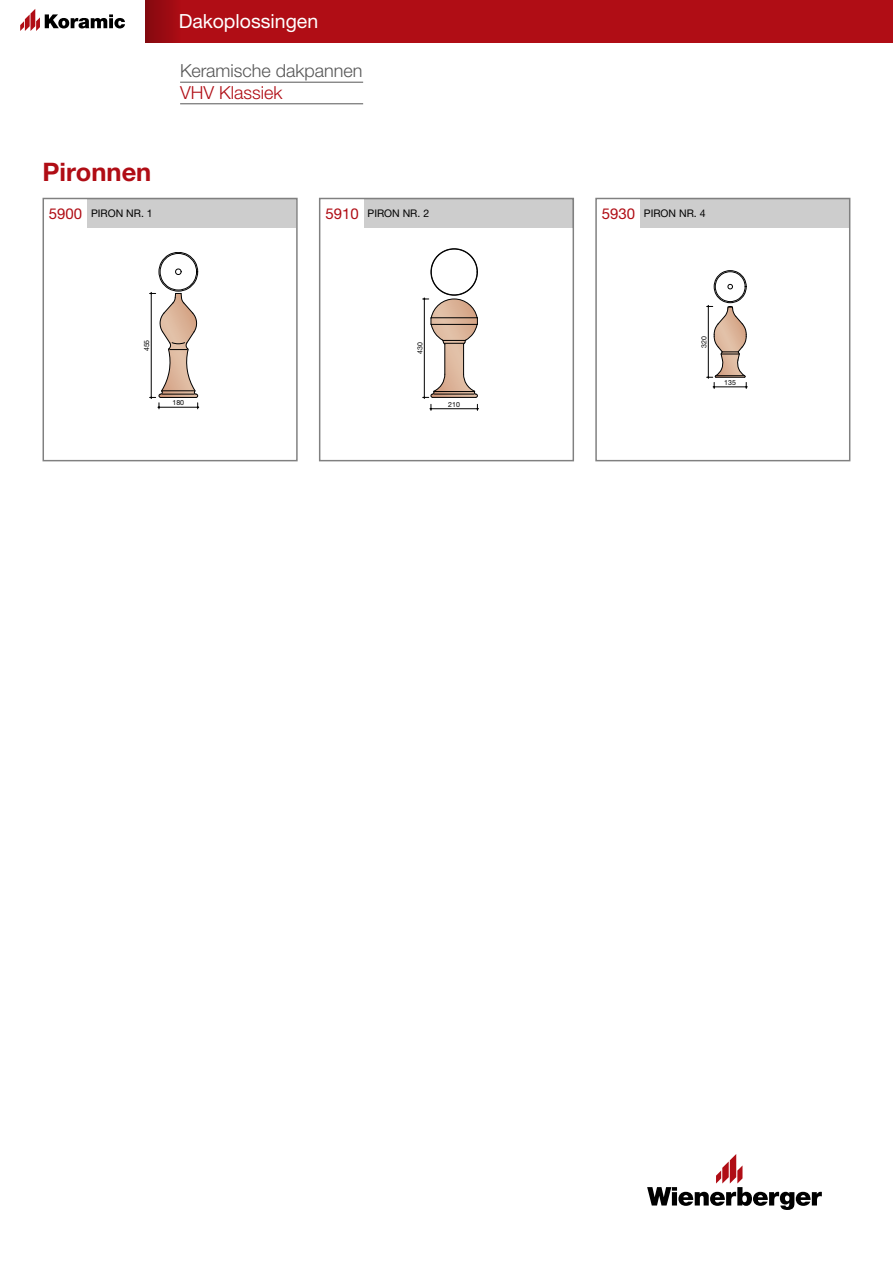
<style>
.page{position:relative;width:893px;height:1263px;background:#fff}
.page>*{position:absolute;margin:0;border:0;box-sizing:border-box;transform-origin:0 0}
.t1{font:700 25.5px "Helvetica Neue LTW1 G";color:#b00d15}
.t2{font:19.5px "Helvetica Neue LTW1 G";color:#fff}
.t3{font:300 18px "Helvetica Neue LTW1 G";color:#575757}
.t4{font:300 18px "Helvetica Neue LTW1 G";color:#b00d15}
.t5{font:15px "Helvetica Neue LTW1 G";color:#b00d15}
.t6{font:10.5px "Helvetica Neue LTW1 G";color:#000}
.t7{font:7.05px "Helvetica Neue LTW1 G";color:#000}
</style>
<div class="page">
<svg style="left:20px;top:9px;width:105px;height:22px"></svg>
<div style="left:145px;top:0;width:748px;height:43px;background:#b00d15"></div>
<svg style="left:145px;top:0;width:30px;height:43px"></svg>
<hr style="left:180px;top:82px;width:183px;height:1px;background:#575757">
<hr style="left:180px;top:103px;width:183px;height:1px;background:#575757">
<svg style="left:647px;top:1154px;width:175px;height:56px"></svg>
<div style="left:87px;top:199px;width:209px;height:28px;background:#cdcdcd"></div>
<div style="left:364px;top:199px;width:209px;height:28px;background:#cdcdcd"></div>
<div style="left:640px;top:199px;width:209px;height:28px;background:#cdcdcd"></div>
<svg style="left:150px;top:252px;width:49px;height:157px"></svg>
<hr style="left:431px;top:408px;width:46px;height:1px;background:#000">
<svg style="left:423px;top:248px;width:55px;height:150px"></svg>
<svg style="left:707px;top:270px;width:40px;height:118px"></svg>
<p class="t1" style="left:43px;top:156px;width:110px">Pironnen</p>
<h2 class="t2" style="left:179px;top:9px;width:141px">Dakoplossingen</h2>
<h3 class="t3" style="left:180px;top:60px;width:184px">Keramische dakpannen</h3>
<h3 class="t4" style="left:180px;top:81px;width:104px">VHV Klassiek</h3>
<p class="t5" style="left:49px;top:204px;width:35px">5900</p>
<p class="t6" style="left:91px;top:207px;width:63px">PIRON NR. 1</p>
<p class="t5" style="left:325px;top:204px;width:35px">5910</p>
<p class="t6" style="left:367px;top:207px;width:63px">PIRON NR. 2</p>
<p class="t5" style="left:602px;top:204px;width:35px">5930</p>
<p class="t6" style="left:644px;top:207px;width:63px">PIRON NR. 4</p>
<p class="t7" style="left:142px;top:351px;width:13px;rotate:-90deg">455</p>
<p class="t7" style="left:172px;top:398px;width:13px">180</p>
<p class="t7" style="left:415px;top:354px;width:13px;rotate:-90deg">430</p>
<p class="t7" style="left:448px;top:400px;width:13px">210</p>
<p class="t7" style="left:699px;top:348px;width:13px;rotate:-90deg">320</p>
<p class="t7" style="left:724px;top:378px;width:13px">135</p>
</div>
